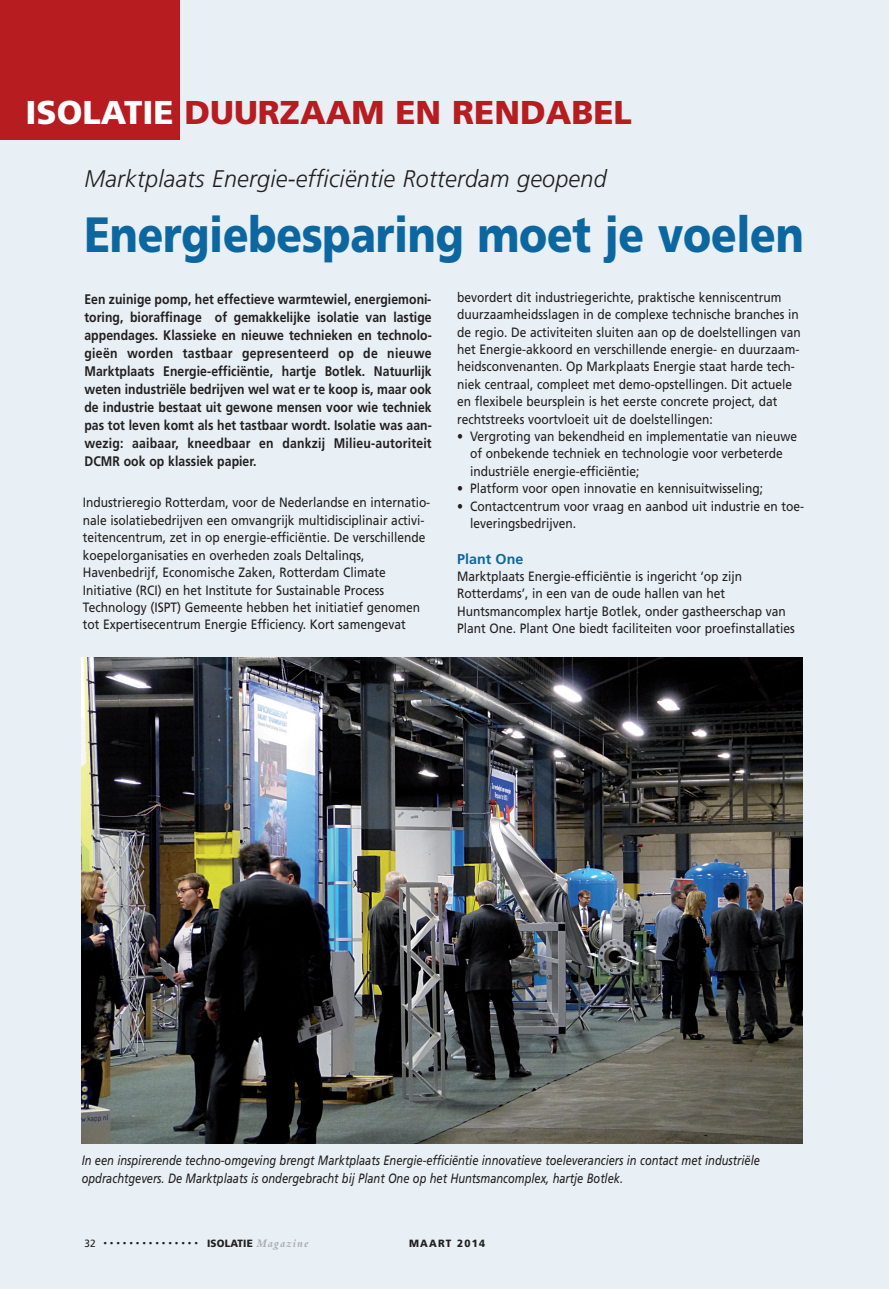
<style>
.page{position:relative;width:889px;height:1289px;background:#fff}
.page>*{position:absolute;margin:0;border:0;box-sizing:border-box;transform-origin:0 0}
.t1{font:900 49.5px "Frutiger";letter-spacing:-.005em;color:#0c67a1;scale:.85 1}
.t2{font:900 33px "Frutiger";color:#b61c20}
.t3{font:25.5px "P Bembo";color:#231f20;scale:.95 1}
.t4{font:italic 300 24px "Frutiger";letter-spacing:.01em;color:#231f20}
.t5{font:700 14.25px "Frutiger";color:#0c67a1}
.t6{font:700 13.8px/18px "Frutiger";letter-spacing:.02em;color:#231f20;text-align:justify;scale:.88 1}
.t7{font:13.5px/17.4px "Frutiger";color:#231f20;scale:.89 1}
.t8{font:italic 13.5px/18px "Frutiger";color:#231f20;scale:.82 1}
.t9{font:900 10.5px "Frutiger";letter-spacing:.01em;color:#231f20;scale:.95 1}
.t10{font:900 10.5px "Frutiger";letter-spacing:.12em;color:#231f20;scale:.95 1}
.t11{font:10.5px "Frutiger";color:#231f20;scale:.95 1}
.s1{color:#fff}
.s2{font-family:"P Bembo";font-weight:700;font-style:italic;font-size:12px;color:#a8a9ad}
</style>
<div class="page">
<div style="left:0;top:0;width:889px;height:1288px;background:#e8f0f5"></div>
<div style="left:0;top:0;width:180px;height:140px;background:#b61c20"></div>
<img style="left:82px;top:657px;width:720px;height:486px">
<h2 class="t2" style="left:26px;top:99px;width:608px"><span class="s1">ISOLATIE</span> DUURZAAM EN RENDABEL</h2>
<h3 class="t4" style="left:84px;top:169px;width:524px">Marktplaats Energie-efficiëntie Rotterdam geopend</h3>
<h1 class="t1" style="left:84px;top:215px;width:847px">Energiebesparing moet je voelen</h1>
<p class="t6" style="left:84px;top:291px;width:396px">Een zuinige pomp, het effectieve warmtewiel, energiemoni&shy;toring, bioraffinage of gemakkelijke isolatie van lastige appendages. Klassieke en nieuwe technieken en technolo&shy;gieën worden tastbaar gepresenteerd op de nieuwe Marktplaats Energie-efficiëntie, hartje Botlek. Natuurlijk weten industriële bedrijven wel wat er te koop is, maar ook de industrie bestaat uit gewone mensen voor wie techniek pas tot leven komt als het tastbaar wordt. Isolatie was aan&shy;wezig: aaibaar, kneedbaar en dankzij Milieu-autoriteit DCMR ook op klassiek papier.</p>
<p class="t7" style="left:83px;top:495px;width:392px">Industrieregio Rotterdam, voor de Nederlandse en internatio&shy;nale isolatiebedrijven een omvangrijk multidisciplinair activi&shy;teitencentrum, zet in op energie-efficiëntie. De verschillende koepelorganisaties en overheden zoals Deltalinqs, Havenbedrijf, Economische Zaken, Rotterdam Climate Initiative (RCI) en het Institute for Sustainable Process Technology (ISPT) Gemeente hebben het initiatief genomen tot Expertisecentrum Energie Efficiency. Kort samengevat</p>
<p class="t7" style="left:457px;top:289px;width:388px">bevordert dit industriegerichte, praktische kenniscentrum duurzaamheidsslagen in de complexe technische branches in de regio. De activiteiten sluiten aan op de doelstellingen van het Energie-akkoord en verschillende energie- en duurzaam&shy;heidsconvenanten. Op Markplaats Energie staat harde tech&shy;niek centraal, compleet met demo-opstellingen. Dit actuele en flexibele beursplein is het eerste concrete project, dat rechtstreeks voortvloeit uit de doelstellingen:</p>
<p class="t7" style="left:470px;top:428px;width:369px;text-indent:-13px">• Vergroting van bekendheid en implementatie van nieuwe of onbekende techniek en technologie voor verbeterde industriële energie-efficiëntie;</p>
<p class="t7" style="left:457px;top:481px;width:345px">• Platform voor open innovatie en kennisuitwisseling;</p>
<p class="t7" style="left:470px;top:498px;width:377px;text-indent:-13px">• Contactcentrum voor vraag en aanbod uit industrie en toe&shy;leveringsbedrijven.</p>
<p class="t5" style="left:457px;top:552px;width:68px">Plant One</p>
<p class="t7" style="left:457px;top:568px;width:381px">Marktplaats Energie-efficiëntie is ingericht ‘op zijn Rotterdams’, in een van de oude hallen van het Huntsmancomplex hartje Botlek, onder gastheerschap van Plant One. Plant One biedt faciliteiten voor proefinstallaties</p>
<p class="t8" style="left:82px;top:1151px;width:828px">In een inspirerende techno-omgeving brengt Marktplaats Energie-efficiëntie innovatieve toeleveranciers in contact met industriële opdrachtgevers. De Marktplaats is ondergebracht bij Plant One op het Huntsmancomplex, hartje Botlek.</p>
<p class="t11" style="left:84px;top:1238px;width:13px">32</p>
<h3 class="t3" style="left:102px;top:1225px;width:104px">...............</h3>
<p class="t9" style="left:207px;top:1238px;width:108px">ISOLATIE <span class="s2">Magazine</span></p>
<p class="t10" style="left:409px;top:1238px;width:82px">MAART 2014</p>
</div>
